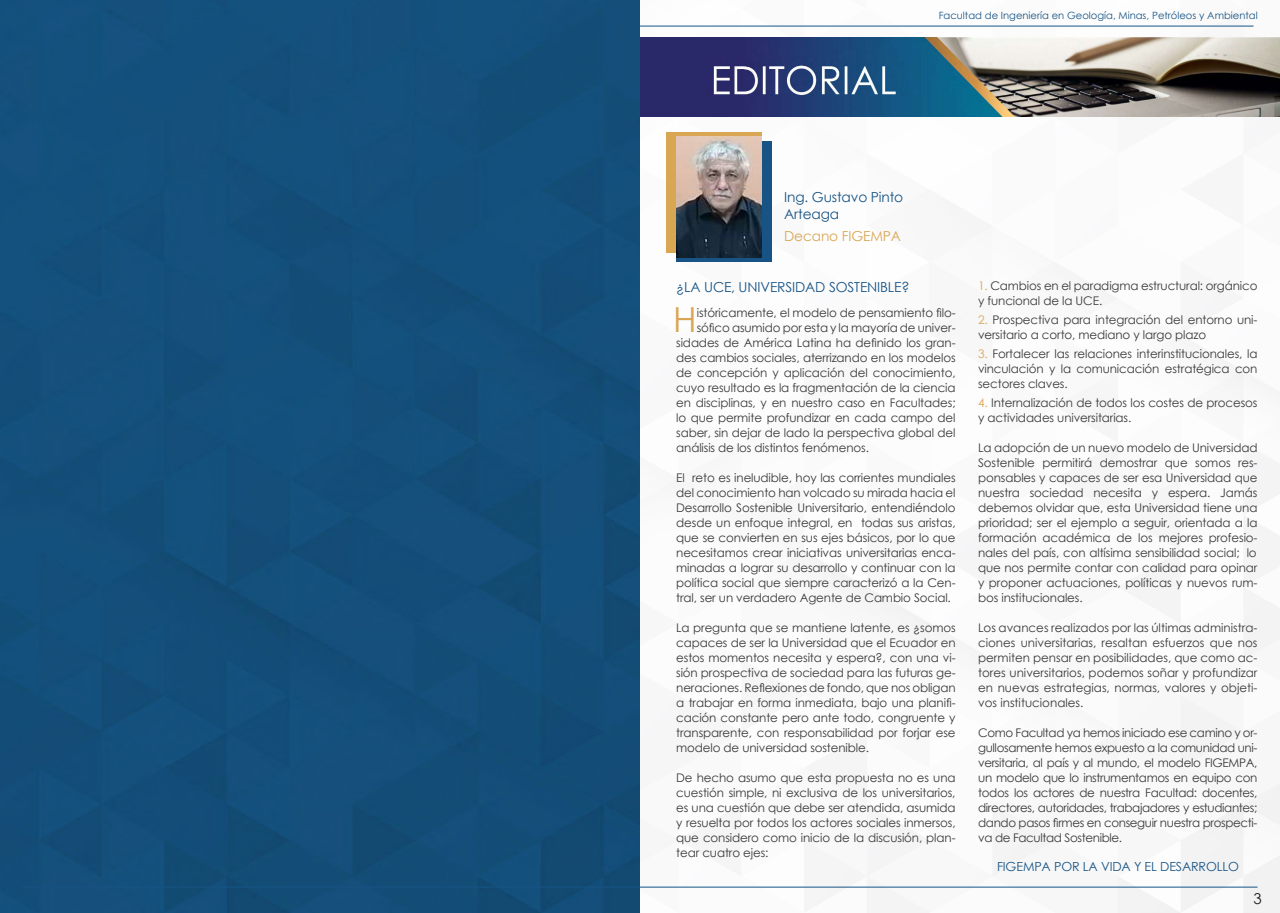
<style>
.page{position:relative;width:1280px;height:913px;background:#fff}
.page>*{position:absolute;margin:0;border:0;box-sizing:border-box;transform-origin:0 0}
.t1{font:34.5px "Century Gothic";color:#d9a654}
.t2{font:15px "Century Gothic";color:#1d1d1d}
.t3{font:13.75px/16.9px "Century Gothic";letter-spacing:-.01em;color:#175485}
.t4{font:13.75px "Century Gothic";letter-spacing:-.01em;color:#d9a654}
.t5{font:12.5px "Century Gothic";letter-spacing:-.01em;color:#175485}
.t6{font:11.88px/15px "Century Gothic";letter-spacing:-.01em;color:#383838;text-align:justify}
.t7{font:10px "Century Gothic";color:#175485}
.s1{color:#d9a654}
</style>
<div class="page">
<img style="left:0;top:0;width:1280px;height:912px">
<img style="left:640px;top:38px;width:640px;height:78px">
<div style="left:666px;top:133px;width:95px;height:120px;background:#d9a654"></div>
<div style="left:676px;top:141px;width:95px;height:120px;background:#175485"></div>
<img style="left:676px;top:137px;width:85px;height:121px">
<hr style="left:640px;top:26px;width:614px;height:1px;background:#175485">
<hr style="left:640px;top:886px;width:618px;height:1px;background:#175485">
<hr style="left:22px;top:886px;width:618px;height:1px;background:#175485">
<p class="t7" style="left:939px;top:9px;width:320px">Facultad de Ingeniería en Geología, Minas, Petróleos y Ambiental</p>
<p class="t3" style="left:784px;top:188px;width:121px">Ing. Gustavo Pinto<br>Arteaga</p>
<p class="t4" style="left:784px;top:227px;width:118px">Decano FIGEMPA</p>
<p class="t3" style="left:676px;top:278px;width:235px">¿LA UCE, UNIVERSIDAD SOSTENIBLE?</p>
<h1 class="t1" style="left:673px;top:295px;width:25px">H</h1>
<p class="t6" style="left:697px;top:304px;width:260px">istóricamente, el modelo de pensamiento filo-</p>
<p class="t6" style="left:697px;top:319px;width:260px">sófico asumido por esta y la mayoría de univer-</p>
<p class="t6" style="left:676px;top:334px;width:281px">sidades de América Latina ha definido los gran-</p>
<p class="t6" style="left:676px;top:349px;width:281px">des cambios sociales, aterrizando en los modelos</p>
<p class="t6" style="left:676px;top:364px;width:281px">de concepción y aplicación del conocimiento,</p>
<p class="t6" style="left:676px;top:379px;width:281px">cuyo resultado es la fragmentación de la ciencia</p>
<p class="t6" style="left:676px;top:394px;width:281px">en disciplinas, y en nuestro caso en Facultades;</p>
<p class="t6" style="left:676px;top:409px;width:281px">lo que permite profundizar en cada campo del</p>
<p class="t6" style="left:676px;top:424px;width:281px">saber, sin dejar de lado la perspectiva global del</p>
<p class="t6" style="left:676px;top:439px;width:194px">análisis de los distintos fenómenos.</p>
<p class="t6" style="left:676px;top:469px;width:281px">El reto es ineludible, hoy las corrientes mundiales del conocimiento han volcado su mirada hacia el Desarrollo Sostenible Universitario, entendiéndolo desde un enfoque integral, en todas sus aristas, que se convierten en sus ejes básicos, por lo que necesitamos crear iniciativas universitarias enca&shy;minadas a lograr su desarrollo y continuar con la política social que siempre caracterizó a la Cen&shy;tral, ser un verdadero Agente de Cambio Social.</p>
<p class="t6" style="left:676px;top:619px;width:281px">La pregunta que se mantiene latente, es ¿somos capaces de ser la Universidad que el Ecuador en estos momentos necesita y espera?, con una vi&shy;sión prospectiva de sociedad para las futuras ge&shy;neraciones. Reflexiones de fondo, que nos obligan a trabajar en forma inmediata, bajo una planifi&shy;cación constante pero ante todo, congruente y transparente, con responsabilidad por forjar ese modelo de universidad sostenible.</p>
<p class="t6" style="left:676px;top:769px;width:281px">De hecho asumo que esta propuesta no es una cuestión simple, ni exclusiva de los universitarios, es una cuestión que debe ser atendida, asumida y resuelta por todos los actores sociales inmersos, que considero como inicio de la discusión, plan&shy;tear cuatro ejes:</p>
<p class="t6" style="left:978px;top:278px;width:281px"><span class="s1">1.</span> Cambios en el paradigma estructural: orgánico y funcional de la UCE.</p>
<p class="t6" style="left:978px;top:312px;width:281px"><span class="s1">2.</span> Prospectiva para integración del entorno uni&shy;versitario a corto, mediano y largo plazo</p>
<p class="t6" style="left:978px;top:346px;width:281px"><span class="s1">3.</span> Fortalecer las relaciones interinstitucionales, la vinculación y la comunicación estratégica con sectores claves.</p>
<p class="t6" style="left:978px;top:394px;width:281px"><span class="s1">4.</span> Internalización de todos los costes de procesos y actividades universitarias.</p>
<p class="t6" style="left:978px;top:439px;width:281px">La adopción de un nuevo modelo de Universidad Sostenible permitirá demostrar que somos res&shy;ponsables y capaces de ser esa Universidad que nuestra sociedad necesita y espera. Jamás debemos olvidar que, esta Universidad tiene una prioridad; ser el ejemplo a seguir, orientada a la formación académica de los mejores profesio&shy;nales del país, con altísima sensibilidad social; lo que nos permite contar con calidad para opinar y proponer actuaciones, políticas y nuevos rum&shy;bos institucionales.</p>
<p class="t6" style="left:978px;top:619px;width:281px">Los avances realizados por las últimas administra&shy;ciones universitarias, resaltan esfuerzos que nos permiten pensar en posibilidades, que como ac&shy;tores universitarios, podemos soñar y profundizar en nuevas estrategias, normas, valores y objeti&shy;vos institucionales.</p>
<p class="t6" style="left:978px;top:724px;width:281px">Como Facultad ya hemos iniciado ese camino y or&shy;gullosamente hemos expuesto a la comunidad uni&shy;versitaria, al país y al mundo, el modelo FIGEMPA, un modelo que lo instrumentamos en equipo con todos los actores de nuestra Facultad: docentes, directores, autoridades, trabajadores y estudiantes; dando pasos firmes en conseguir nuestra prospecti&shy;va de Facultad Sostenible.</p>
<p class="t5" style="left:997px;top:857px;width:243px">FIGEMPA POR LA VIDA Y EL DESARROLLO</p>
<p class="t2" style="left:1254px;top:888px;width:10px">3</p>
</div>
